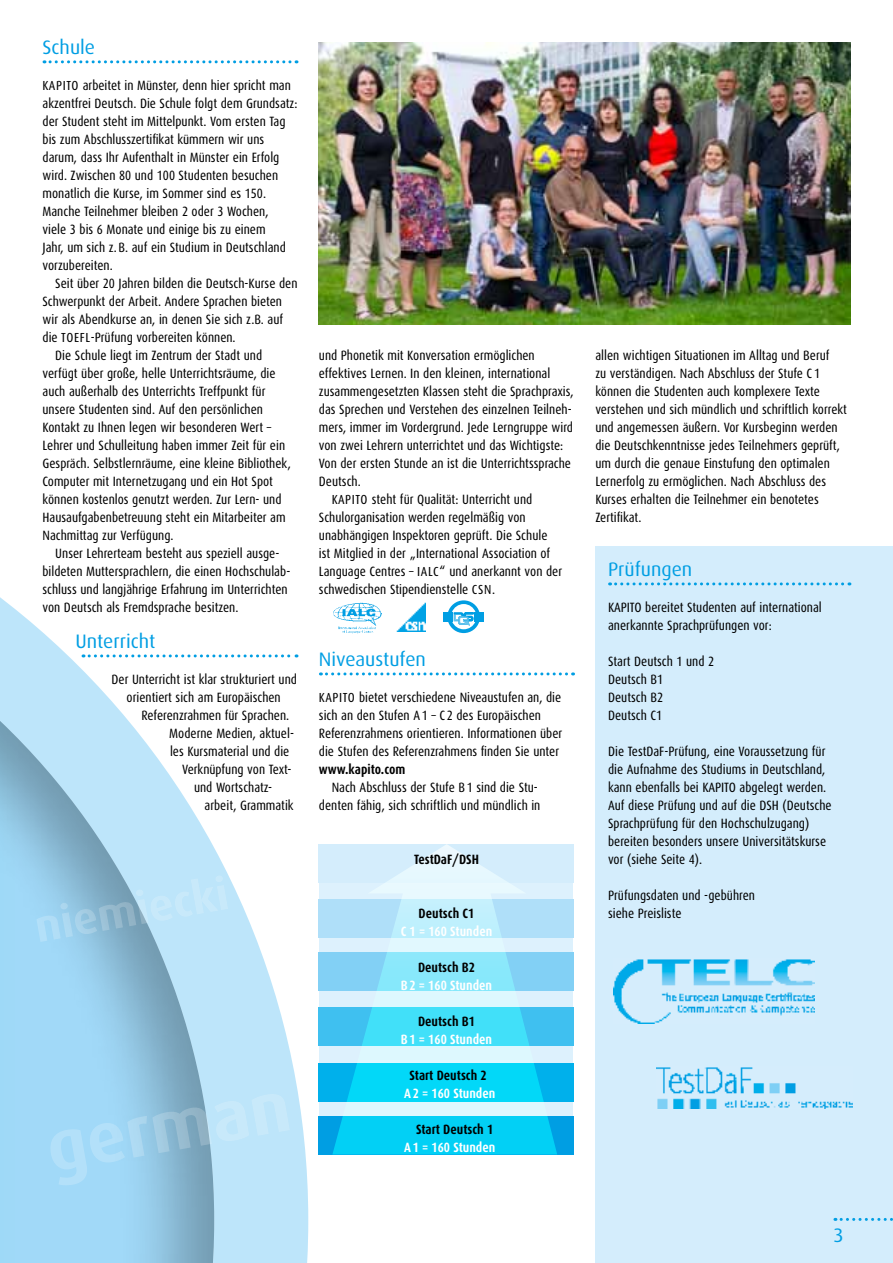
<style>
.page{position:relative;width:893px;height:1263px;background:#fff}
.page>*{position:absolute;margin:0;border:0;box-sizing:border-box;transform-origin:0 0}
.t1{font:19.5px "Dax";color:#009ee3}
.t2{font:13.5px/18px "Dax Condensed";color:#000}
.t3{font:700 13.5px "Dax Condensed";color:#000}
.t4{font:700 13.5px "Dax Condensed";color:#fff}
.s1{font-size:13.2px}
</style>
<div class="page">
<svg style="left:215px;top:654px;width:93px;height:609px"></svg>
<div style="left:0;top:529px;width:215px;height:734px;background:#000;opacity:.3"></div>
<div style="left:595px;top:546px;width:298px;height:717px;background:#d4edfc"></div>
<svg style="left:44px;top:60px;width:253px;height:3px"></svg>
<svg style="left:83px;top:654px;width:214px;height:3px"></svg>
<svg style="left:320px;top:672px;width:254px;height:3px"></svg>
<img style="left:333px;top:602px;width:48px;height:32px">
<img style="left:396px;top:602px;width:30px;height:29px">
<svg style="left:443px;top:600px;width:41px;height:33px"></svg>
<svg style="left:610px;top:582px;width:240px;height:3px"></svg>
<img style="left:614px;top:959px;width:200px;height:64px">
<img style="left:656px;top:1067px;width:196px;height:41px">
<img style="left:319px;top:43px;width:531px;height:281px">
<svg style="left:835px;top:1218px;width:58px;height:3px"></svg>
<div style="left:320px;top:844px;width:253px;height:310px;background:#ddf1fd"></div>
<div style="left:319px;top:1008px;width:255px;height:38px;background:#3fc0f0"></div>
<div style="left:319px;top:899px;width:255px;height:39px;background:#afdff9"></div>
<div style="left:319px;top:844px;width:255px;height:38px;background:#d4edfc"></div>
<div style="left:319px;top:952px;width:255px;height:39px;background:#82d0f5"></div>
<div style="left:319px;top:1063px;width:255px;height:38px;background:#00b0eb"></div>
<div style="left:319px;top:1116px;width:255px;height:38px;background:#009ee3"></div>
<svg style="left:332px;top:844px;width:225px;height:310px"></svg>
<svg style="left:36px;top:875px;width:192px;height:67px;background:#a5d0e7"></svg>
<svg style="left:49px;top:1092px;width:241px;height:94px;background:#a6d4ec"></svg>
<h1 class="t1" style="left:43px;top:36px;width:54px">Schule</h1>
<p class="t2" style="left:43px;top:76px;width:256px"><span class="s1">KAPITO</span> arbeitet in Münster, denn hier spricht man akzentfrei Deutsch. Die Schule folgt dem Grundsatz: der Student steht im Mittelpunkt. Vom ersten Tag bis zum Abschlusszertifikat kümmern wir uns darum, dass Ihr Aufenthalt in Münster ein Erfolg wird. Zwischen 80 und 100 Studenten besuchen monatlich die Kurse, im Sommer sind es 150.<br>Manche Teilnehmer bleiben 2 oder 3 Wochen,<br>viele 3 bis 6 Monate und einige bis zu einem<br>Jahr, um sich z. B. auf ein Studium in Deutschland vorzubereiten.</p>
<p class="t2" style="left:55px;top:274px;width:244px">Seit über 20 Jahren bilden die Deutsch-Kurse den</p>
<p class="t2" style="left:43px;top:292px;width:241px">Schwerpunkt der Arbeit. Andere Sprachen bieten</p>
<p class="t2" style="left:43px;top:310px;width:242px">wir als Abendkurse an, in denen Sie sich z.B. auf</p>
<p class="t2" style="left:43px;top:328px;width:195px">die <span class="s1">TOEFL</span>-Prüfung vorbereiten können.</p>
<p class="t2" style="left:55px;top:346px;width:208px">Die Schule liegt im Zentrum der Stadt und</p>
<p class="t2" style="left:43px;top:364px;width:235px">verfügt über große, helle Unterrichtsräume, die</p>
<p class="t2" style="left:43px;top:382px;width:224px">auch außerhalb des Unterrichts Treffpunkt für</p>
<p class="t2" style="left:43px;top:400px;width:222px">unsere Studenten sind. Auf den persönlichen</p>
<p class="t2" style="left:43px;top:418px;width:230px">Kontakt zu Ihnen legen wir besonderen Wert –</p>
<p class="t2" style="left:43px;top:436px;width:244px">Lehrer und Schulleitung haben immer Zeit für ein</p>
<p class="t2" style="left:43px;top:454px;width:250px">Gespräch. Selbstlernräume, eine kleine Bibliothek,</p>
<p class="t2" style="left:43px;top:472px;width:232px">Computer mit Internetzugang und ein Hot Spot</p>
<p class="t2" style="left:43px;top:490px;width:241px">können kostenlos genutzt werden. Zur Lern- und</p>
<p class="t2" style="left:43px;top:508px;width:245px">Hausaufgabenbetreuung steht ein Mitarbeiter am</p>
<p class="t2" style="left:43px;top:526px;width:133px">Nachmittag zur Verfügung.</p>
<p class="t2" style="left:55px;top:544px;width:224px">Unser Lehrerteam besteht aus speziell ausge-</p>
<p class="t2" style="left:43px;top:562px;width:249px">bildeten Muttersprachlern, die einen Hochschulab-</p>
<p class="t2" style="left:43px;top:580px;width:247px">schluss und langjährige Erfahrung im Unterrichten</p>
<p class="t2" style="left:43px;top:598px;width:197px">von Deutsch als Fremdsprache besitzen.</p>
<h1 class="t1" style="left:76px;top:630px;width:81px">Unterricht</h1>
<p class="t2" style="left:112px;top:670px;width:187px;text-align:center">Der Unterricht ist klar strukturiert und orientiert sich am Europäischen</p>
<p class="t2" style="left:142px;top:706px;width:149px">Referenzrahmen für Sprachen.</p>
<p class="t2" style="left:169px;top:724px;width:126px">Moderne Medien, aktuel-</p>
<p class="t2" style="left:170px;top:742px;width:121px">les Kursmaterial und die</p>
<p class="t2" style="left:182px;top:760px;width:111px">Verknüpfung von Text-</p>
<p class="t2" style="left:194px;top:778px;width:80px">und Wortschatz-</p>
<p class="t2" style="left:205px;top:796px;width:91px">arbeit, Grammatik</p>
<p class="t2" style="left:319px;top:346px;width:217px">und Phonetik mit Konversation ermöglichen</p>
<p class="t2" style="left:319px;top:364px;width:233px">effektives Lernen. In den kleinen, international</p>
<p class="t2" style="left:319px;top:382px;width:256px">zusammengesetzten Klassen steht die Sprachpraxis,</p>
<p class="t2" style="left:319px;top:400px;width:254px">das Sprechen und Verstehen des einzelnen Teilneh-</p>
<p class="t2" style="left:319px;top:418px;width:256px">mers, immer im Vordergrund. Jede Lerngruppe wird</p>
<p class="t2" style="left:319px;top:436px;width:246px">von zwei Lehrern unterrichtet und das Wichtigste:</p>
<p class="t2" style="left:319px;top:454px;width:254px">Von der ersten Stunde an ist die Unterrichtssprache</p>
<p class="t2" style="left:319px;top:472px;width:43px">Deutsch.</p>
<p class="t2" style="left:332px;top:490px;width:202px"><span class="s1">KAPITO</span> steht für Qualität: Unterricht und</p>
<p class="t2" style="left:319px;top:508px;width:208px">Schulorganisation werden regelmäßig von</p>
<p class="t2" style="left:319px;top:526px;width:230px">unabhängigen Inspektoren geprüft. Die Schule</p>
<p class="t2" style="left:319px;top:544px;width:233px">ist Mitglied in der „International Association of</p>
<p class="t2" style="left:319px;top:562px;width:245px">Language Centres – <span class="s1">IALC</span>“ und anerkannt von der</p>
<p class="t2" style="left:319px;top:580px;width:178px">schwedischen Stipendienstelle <span class="s1">CSN</span>.</p>
<h1 class="t1" style="left:319px;top:648px;width:109px">Niveaustufen</h1>
<p class="t2" style="left:319px;top:688px;width:245px"><span class="s1">KAPITO</span> bietet verschiedene Niveaustufen an, die sich an den Stufen A 1 – C 2 des Europäischen Referenzrahmens orientieren. Informationen über die Stufen des Referenzrahmens finden Sie unter</p>
<p class="t3" style="left:319px;top:762px;width:88px">www.kapito.com</p>
<p class="t2" style="left:319px;top:778px;width:223px;text-align:right">Nach Abschluss der Stufe B 1 sind die Stu&shy;denten fähig, sich schriftlich und mündlich in</p>
<p class="t3" style="left:414px;top:852px;width:66px">TestDaF/DSH</p>
<p class="t3" style="left:419px;top:906px;width:57px">Deutsch C1</p>
<p class="t4" style="left:401px;top:924px;width:93px">C 1 = 160 Stunden</p>
<p class="t3" style="left:418px;top:960px;width:58px">Deutsch B2</p>
<p class="t4" style="left:401px;top:978px;width:93px">B2 = 160 Stunden</p>
<p class="t3" style="left:418px;top:1014px;width:58px">Deutsch B1</p>
<p class="t4" style="left:401px;top:1032px;width:93px">B1 = 160 Stunden</p>
<p class="t3" style="left:409px;top:1068px;width:79px">Start Deutsch 2</p>
<p class="t4" style="left:404px;top:1086px;width:93px">A2 = 160 Stunden</p>
<p class="t3" style="left:416px;top:1122px;width:79px">Start Deutsch 1</p>
<p class="t4" style="left:404px;top:1140px;width:93px">A1 = 160 Stunden</p>
<p class="t2" style="left:595px;top:346px;width:253px">allen wichtigen Situationen im Alltag und Beruf<br>zu verständigen. Nach Abschluss der Stufe C 1 können die Studenten auch komplexere Texte verstehen und sich mündlich und schriftlich korrekt und angemessen äußern. Vor Kursbeginn werden die Deutschkenntnisse jedes Teilnehmers geprüft, um durch die genaue Einstufung den optimalen Lernerfolg zu ermöglichen. Nach Abschluss des Kurses erhalten die Teilnehmer ein benotetes Zertifikat.</p>
<h1 class="t1" style="left:608px;top:558px;width:86px">Prüfungen</h1>
<p class="t2" style="left:608px;top:598px;width:215px">KAPITO bereitet Studenten auf international anerkannte Sprachprüfungen vor:</p>
<p class="t2" style="left:608px;top:652px;width:108px">Start Deutsch 1 und 2<br>Deutsch B1<br>Deutsch B2<br>Deutsch C1</p>
<p class="t2" style="left:608px;top:742px;width:225px">Die TestDaF-Prüfung, eine Voraussetzung für die Aufnahme des Studiums in Deutschland, kann ebenfalls bei KAPITO abgelegt werden.<br>Auf diese Prüfung und auf die DSH (Deutsche Sprachprüfung für den Hochschulzugang) bereiten besonders unsere Universitätskurse vor (siehe Seite 4).</p>
<p class="t2" style="left:608px;top:886px;width:148px">Prüfungsdaten und -gebühren siehe Preisliste</p>
<h1 class="t1" style="left:833px;top:1224px;width:12px">3</h1>
</div>
